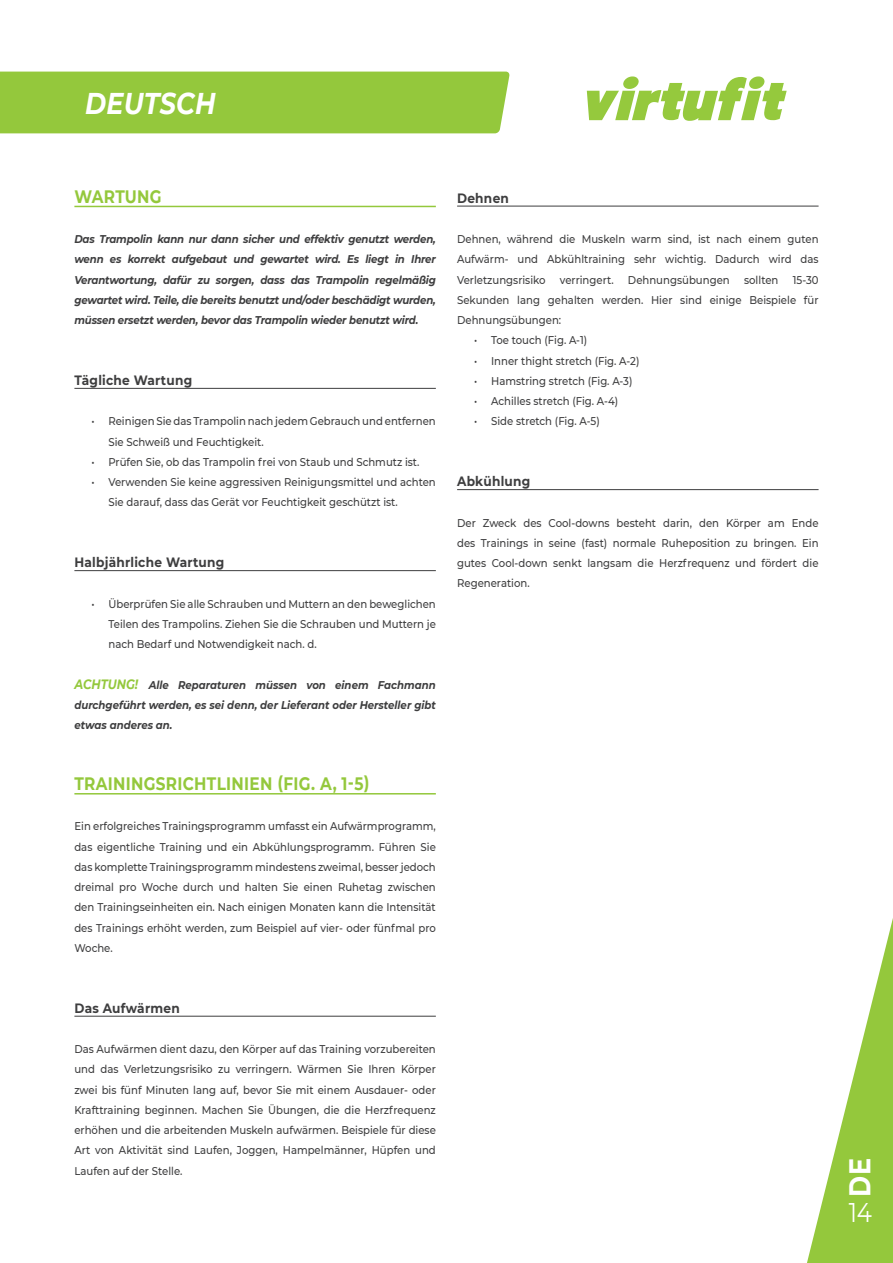
<style>
.page{position:relative;width:893px;height:1263px;background:#fff}
.page>*{position:absolute;margin:0;border:0;box-sizing:border-box;transform-origin:0 0}
.t1{font:italic 700 30px "Montserrat";letter-spacing:.01em;color:#fff;scale:.85 1}
.t2{font:700 30px "Montserrat";color:#fff;scale:.85 1}
.t3{font:27px "Montserrat";color:#fff;scale:.85 1}
.VF__Opsomming_platte_tekst{font:700 18px "Montserrat";letter-spacing:.02em;color:#94c83c;scale:.85 1}
.VF__Opsomming_platte_tekst-2{font:700 13.5px "Montserrat";letter-spacing:.02em;color:#3e3e3f;scale:.9 1}
.t4{font:500 11.25px/20.2px "Montserrat";color:#3e3e3f;text-align:justify;scale:.9 1}
.t5{font:italic 700 11.25px/20.2px "Montserrat";letter-spacing:-.015em;color:#3e3e3f;text-align:justify;scale:.9 1}
.s1{font-size:13.5px;color:#94c83c}
</style>
<div class="page">
<div style="left:0;top:72px;width:510px;height:61px;background:#94c83c"></div>
<svg style="left:587px;top:76px;width:200px;height:45px"></svg>
<svg style="left:807px;top:918px;width:86px;height:345px"></svg>
<hr style="left:457px;top:206px;width:362px;height:1px;background:#3e3e3f">
<hr style="left:457px;top:489px;width:362px;height:1px;background:#3e3e3f">
<hr style="left:74px;top:206px;width:362px;height:1px;background:#94c83c">
<hr style="left:74px;top:388px;width:362px;height:1px;background:#3e3e3f">
<hr style="left:74px;top:570px;width:362px;height:1px;background:#3e3e3f">
<hr style="left:74px;top:793px;width:362px;height:1px;background:#94c83c">
<hr style="left:74px;top:1016px;width:362px;height:1px;background:#3e3e3f">
<h1 class="t1" style="left:85px;top:82px;width:155px">DEUTSCH</h1>
<p class="VF__Opsomming_platte_tekst" style="left:74px;top:183px;width:104px">WARTUNG</p>
<p class="t5" style="left:74px;top:228px;width:403px">Das Trampolin kann nur dann sicher und effektiv genutzt werden, wenn es korrekt aufgebaut und gewartet wird. Es liegt in Ihrer Verantwortung, dafür zu sorgen, dass das Trampolin regelmäßig gewartet wird. Teile, die bereits benutzt und/oder beschädigt wurden, müssen ersetzt werden, bevor das Trampolin wieder benutzt wird.</p>
<p class="VF__Opsomming_platte_tekst-2" style="left:74px;top:370px;width:133px">Tägliche Wartung</p>
<p class="t4" style="left:108px;top:411px;width:365px;text-indent:-17px">• Reinigen Sie das Trampolin nach jedem Gebrauch und entfernen<br>Sie Schweiß und Feuchtigkeit.</p>
<p class="t4" style="left:91px;top:451px;width:366px">• Prüfen Sie, ob das Trampolin frei von Staub und Schmutz ist.</p>
<p class="t4" style="left:108px;top:471px;width:365px;text-indent:-17px">• Verwenden Sie keine aggressiven Reinigungsmittel und achten<br>Sie darauf, dass das Gerät vor Feuchtigkeit geschützt ist.</p>
<p class="VF__Opsomming_platte_tekst-2" style="left:74px;top:552px;width:168px">Halbjährliche Wartung</p>
<p class="t4" style="left:108px;top:593px;width:365px;text-indent:-17px">• Überprüfen Sie alle Schrauben und Muttern an den beweglichen Teilen des Trampolins. Ziehen Sie die Schrauben und Muttern je nach Bedarf und Notwendigkeit nach. d.</p>
<p class="t5" style="left:74px;top:674px;width:403px"><span class="s1">ACHTUNG!</span> Alle Reparaturen müssen von einem Fachmann durchgeführt werden, es sei denn, der Lieferant oder Hersteller gibt etwas anderes an.</p>
<p class="VF__Opsomming_platte_tekst" style="left:74px;top:770px;width:349px">TRAININGSRICHTLINIEN (FIG. A, 1-5)</p>
<p class="t4" style="left:74px;top:816px;width:403px">Ein erfolgreiches Trainingsprogramm umfasst ein Aufwärmprogramm, das eigentliche Training und ein Abkühlungsprogramm. Führen Sie das komplette Trainingsprogramm mindestens zweimal, besser jedoch dreimal pro Woche durch und halten Sie einen Ruhetag zwischen den Trainingseinheiten ein. Nach einigen Monaten kann die Intensität des Trainings erhöht werden, zum Beispiel auf vier- oder fünfmal pro Woche.</p>
<p class="VF__Opsomming_platte_tekst-2" style="left:74px;top:998px;width:119px">Das Aufwärmen</p>
<p class="t4" style="left:74px;top:1038px;width:403px">Das Aufwärmen dient dazu, den Körper auf das Training vorzubereiten und das Verletzungsrisiko zu verringern. Wärmen Sie Ihren Körper zwei bis fünf Minuten lang auf, bevor Sie mit einem Ausdauer- oder Krafttraining beginnen. Machen Sie Übungen, die die Herzfrequenz erhöhen und die arbeitenden Muskeln aufwärmen. Beispiele für diese Art von Aktivität sind Laufen, Joggen, Hampelmänner, Hüpfen und Laufen auf der Stelle.</p>
<p class="VF__Opsomming_platte_tekst-2" style="left:457px;top:188px;width:59px">Dehnen</p>
<p class="t4" style="left:457px;top:228px;width:403px">Dehnen, während die Muskeln warm sind, ist nach einem guten Aufwärm- und Abkühltraining sehr wichtig. Dadurch wird das Verletzungsrisiko</p>
<p class="t4" style="left:560px;top:269px;width:61px">verringert.</p>
<p class="t4" style="left:628px;top:269px;width:115px">Dehnungsübungen</p>
<p class="t4" style="left:744px;top:269px;width:40px">sollten</p>
<p class="t4" style="left:457px;top:269px;width:403px;text-indent:336px">15-30<br>Sekunden lang gehalten werden. Hier sind einige Beispiele für Dehnungsübungen:</p>
<p class="t4" style="left:474px;top:330px;width:127px">• Toe touch (Fig. A-1)</p>
<p class="t4" style="left:474px;top:350px;width:185px">• Inner thight stretch (Fig. A-2)</p>
<p class="t4" style="left:474px;top:370px;width:177px">• Hamstring stretch (Fig. A-3)</p>
<p class="t4" style="left:474px;top:390px;width:162px">• Achilles stretch (Fig. A-4)</p>
<p class="t4" style="left:474px;top:411px;width:141px">• Side stretch (Fig. A-5)</p>
<p class="VF__Opsomming_platte_tekst-2" style="left:457px;top:471px;width:83px">Abkühlung</p>
<p class="t4" style="left:457px;top:512px;width:403px">Der Zweck des Cool-downs besteht darin, den Körper am Ende des Trainings in seine (fast) normale Ruheposition zu bringen. Ein gutes Cool-down senkt langsam die Herzfrequenz und fördert die Regeneration.</p>
<h1 class="t2" style="left:838px;top:1197px;width:48px;rotate:-90deg">DE</h1>
<h2 class="t3" style="left:849px;top:1194px;width:29px">14</h2>
</div>
